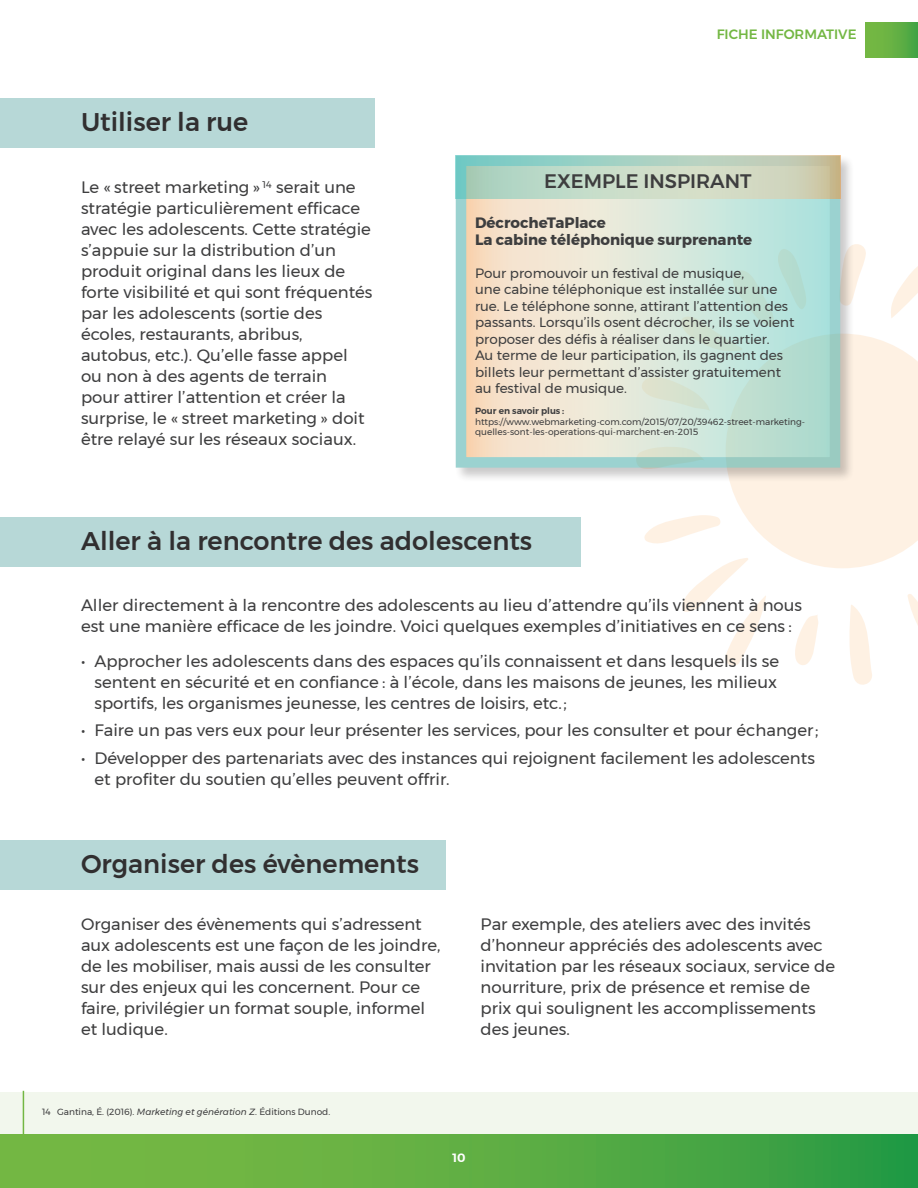
<style>
.page{position:relative;width:918px;height:1188px;background:#fff}
.page>*{position:absolute;margin:0;border:0;box-sizing:border-box;transform-origin:0 0}
.t1{font:500 25.5px "Montserrat";color:#312f30}
.t2{font:500 19.5px "Montserrat";color:#3e3e3f}
.t3{font:16.5px/21px "Montserrat";color:#3e3e3f}
.t4{font:700 15px/16.5px "Montserrat";color:#3e3e3f}
.t5{font:13.5px/16.5px "Montserrat";color:#3e3e3f}
.t6{font:500 13.5px "Montserrat";color:#73b743}
.t7{font:600 12px "Montserrat";color:#fff}
.t8{font:9px/10.5px "Montserrat";color:#3e3e3f}
.t9{font:600 9px "Montserrat";color:#3e3e3f}
.s1{font-style:italic}
</style>
<div class="page">
<div style="left:0;top:98px;width:375px;height:50px;background:#b1d5d4"></div>
<div style="left:0;top:517px;width:580px;height:50px;background:#b1d5d4"></div>
<div style="left:0;top:841px;width:446px;height:49px;background:#b1d5d4"></div>
<div style="left:865px;top:23px;width:53px;height:34px;background:linear-gradient(to right,#7dbb43,#4aa644)"></div>
<svg style="left:730px;top:334px;width:188px;height:234px;background:#fef2e6"></svg>
<svg style="left:855px;top:244px;width:11px;height:45px"></svg>
<svg style="left:891px;top:266px;width:27px;height:52px"></svg>
<svg style="left:907px;top:594px;width:11px;height:31px"></svg>
<svg style="left:849px;top:605px;width:23px;height:80px"></svg>
<svg style="left:795px;top:615px;width:23px;height:50px"></svg>
<svg style="left:682px;top:558px;width:84px;height:108px"></svg>
<svg style="left:644px;top:515px;width:76px;height:29px"></svg>
<div style="left:454px;top:154px;width:401px;height:328px;background:#231f20;opacity:.5"></div>
<svg style="left:467px;top:198px;width:362px;height:259px;background:#dae4d5"></svg>
<svg style="left:456px;top:156px;width:384px;height:42px;background:#bcd4c0"></svg>
<div style="left:0;top:1092px;width:918px;height:46px;background:#f2f7ed"></div>
<hr style="left:23px;top:1091px;width:1px;height:47px;background:#73b743">
<svg style="left:0;top:1134px;width:918px;height:54px;background:#59ac43"></svg>
<h1 class="t1" style="left:81px;top:102px;width:169px">Utiliser la rue</h1>
<p class="t3" style="left:81px;top:177px;width:293px">Le « street marketing » <sup>14</sup> serait une stratégie particulièrement efficace avec les adolescents. Cette stratégie s’appuie sur la distribution d’un produit original dans les lieux de forte visibilité et qui sont fréquentés par les adolescents (sortie des écoles, restaurants, abribus, autobus, etc.). Qu’elle fasse appel ou non à des agents de terrain<br>pour attirer l’attention et créer la surprise, le « street marketing » doit être relayé sur les réseaux sociaux.</p>
<p class="t6" style="left:717px;top:24px;width:141px">FICHE INFORMATIVE</p>
<p class="t2" style="left:544px;top:166px;width:209px">EXEMPLE INSPIRANT</p>
<p class="t4" style="left:475px;top:215px;width:279px">DécrocheTaPlace<br>La cabine téléphonique surprenante</p>
<p class="t5" style="left:475px;top:265px;width:321px">Pour promouvoir un festival de musique,<br>une cabine téléphonique est installée sur une rue. Le téléphone sonne, attirant l’attention des passants. Lorsqu’ils osent décrocher, ils se voient proposer des défis à réaliser dans le quartier.<br>Au terme de leur participation, ils gagnent des billets leur permettant d’assister gratuitement au festival de musique.</p>
<p class="t9" style="left:475px;top:404px;width:91px">Pour en savoir plus :</p>
<p class="t8" style="left:475px;top:416px;width:332px">https://www.webmarketing-com.com/2015/07/20/39462-street-marketing&shy;quelles-sont-les-operations-qui-marchent-en-2015</p>
<h1 class="t1" style="left:81px;top:521px;width:453px">Aller à la rencontre des adolescents</h1>
<p class="t3" style="left:81px;top:595px;width:723px">Aller directement à la rencontre des adolescents au lieu d’attendre qu’ils viennent à nous est une manière efficace de les joindre. Voici quelques exemples d’initiatives en ce sens :</p>
<p class="t3" style="left:94px;top:650px;width:686px;text-indent:-13px">• Approcher les adolescents dans des espaces qu’ils connaissent et dans lesquels ils se sentent en sécurité et en confiance : à l’école, dans les maisons de jeunes, les milieux sportifs, les organismes jeunesse, les centres de loisirs, etc. ;</p>
<p class="t3" style="left:81px;top:720px;width:739px">• Faire un pas vers eux pour leur présenter les services, pour les consulter et pour échanger ;</p>
<p class="t3" style="left:94px;top:748px;width:722px;text-indent:-13px">• Développer des partenariats avec des instances qui rejoignent facilement les adolescents et profiter du soutien qu’elles peuvent offrir.</p>
<h1 class="t1" style="left:81px;top:844px;width:340px">Organiser des évènements</h1>
<p class="t3" style="left:81px;top:914px;width:361px">Organiser des évènements qui s’adressent aux adolescents est une façon de les joindre, de les mobiliser, mais aussi de les consulter sur des enjeux qui les concernent. Pour ce faire, privilégier un format souple, informel et ludique.</p>
<p class="t3" style="left:481px;top:914px;width:356px">Par exemple, des ateliers avec des invités d’honneur appréciés des adolescents avec invitation par les réseaux sociaux, service de nourriture, prix de présence et remise de prix qui soulignent les accomplissements des jeunes.</p>
<p class="t8" style="left:42px;top:1107px;width:290px">14 Gantina, É. (2016). <span class="s1">Marketing et génération Z</span>. Éditions Dunod.</p>
<p class="t7" style="left:452px;top:1148px;width:15px">10</p>
</div>
